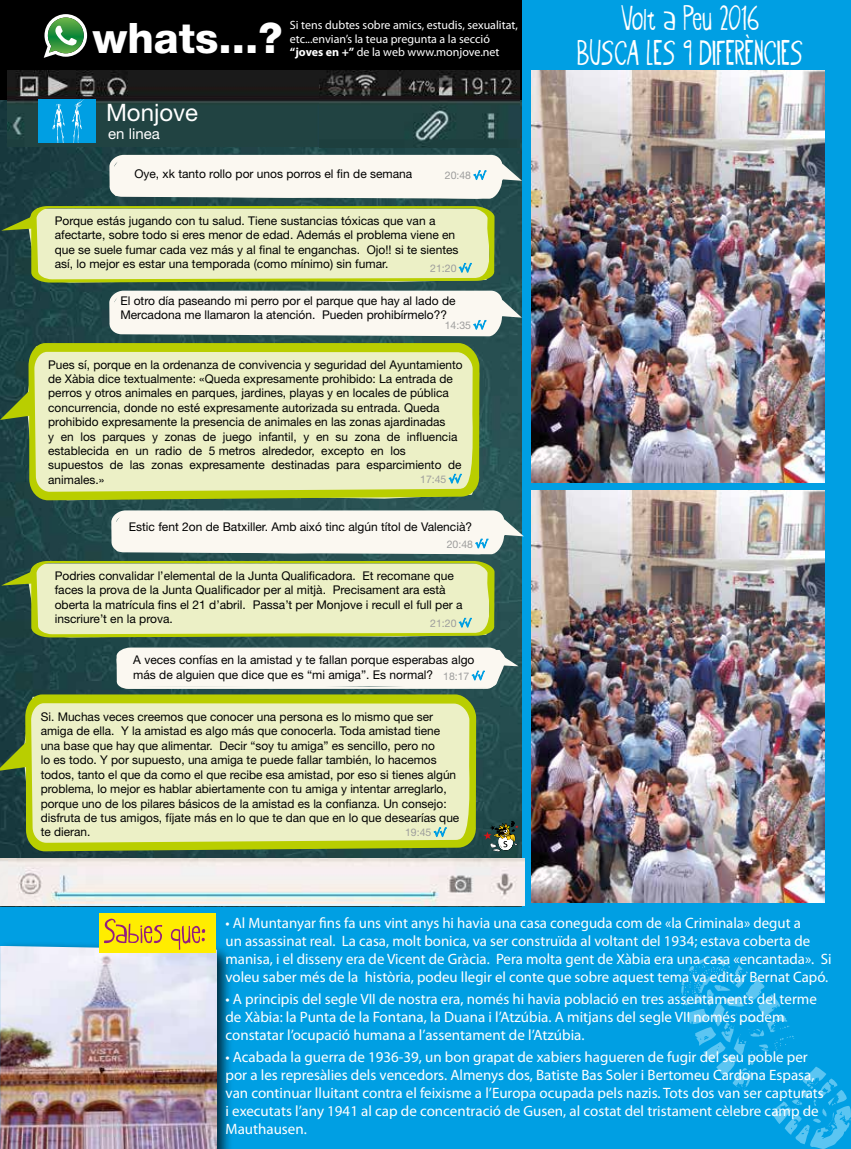
<style>
.page{position:relative;width:851px;height:1149px;background:#fff}
.page>*{position:absolute;margin:0;border:0;box-sizing:border-box;transform-origin:0 0}
.t1{font:800 42px "Helvetica Neue LT Std";color:#fff}
.t2{font:38.85px/35px "Oyster";color:#fff;text-align:center}
.t3{font:24px "Helvetica Neue LT Std";color:#fff}
.t4{font:15px/18px "Myriad Pro";color:#fff}
.t5{font:15px "Helvetica Neue LT Std";color:#fff}
.t6{font:12px/14.4px "Helvetica Neue LT Std";color:#000}
.t7{font:12px/13.5px "Myriad Pro";color:#fff}
.t8{font:10.5px "Helvetica Neue LT Std";color:#9d9d9c}
.s1{font-weight:700}
.s2{color:#009fe3}
</style>
<div class="page">
<div style="left:0;top:905px;width:850px;height:243px;background:#009fe3"></div>
<div style="left:522px;top:0;width:328px;height:913px;background:#009fe3"></div>
<img style="left:0;top:99px;width:522px;height:807px">
<div style="left:0;top:0;width:522px;height:99px;background:#000"></div>
<img style="left:7px;top:70px;width:513px;height:77px">
<svg style="left:44px;top:14px;width:43px;height:44px"></svg>
<div style="left:38px;top:99px;width:58px;height:43px;background:#009fe3"></div>
<svg style="left:52px;top:99px;width:32px;height:43px"></svg>
<img style="left:0;top:858px;width:387px;height:47px">
<img style="left:387px;top:858px;width:137px;height:47px">
<img style="left:531px;top:71px;width:292px;height:411px">
<img style="left:531px;top:490px;width:292px;height:412px">
<div style="left:0;top:940px;width:234px;height:208px;background:#000;opacity:.75"></div>
<img style="left:0;top:945px;width:217px;height:203px">
<div style="left:99px;top:912px;width:117px;height:40px;background:#ffed00"></div>
<svg style="left:104px;top:918px;width:101px;height:31px"></svg>
<svg style="left:681px;top:958px;width:169px;height:190px"></svg>
<svg style="left:109px;top:155px;width:413px;height:44px"></svg>
<svg style="left:111px;top:510px;width:413px;height:44px"></svg>
<svg style="left:1px;top:206px;width:493px;height:76px;background:#d8e0ab"></svg>
<svg style="left:1px;top:560px;width:493px;height:77px;background:#d6deaa"></svg>
<svg style="left:116px;top:647px;width:402px;height:42px"></svg>
<svg style="left:109px;top:290px;width:413px;height:46px"></svg>
<svg style="left:0;top:343px;width:480px;height:157px;background:#d6dfa3"></svg>
<svg style="left:448px;top:473px;width:14px;height:10px"></svg>
<svg style="left:0;top:694px;width:476px;height:157px;background:#d7dfa3"></svg>
<svg style="left:433px;top:826px;width:14px;height:11px"></svg>
<svg style="left:483px;top:821px;width:35px;height:30px"></svg>
<h1 class="t1" style="left:92px;top:13px;width:191px">whats...?</h1>
<p class="t7" style="left:290px;top:18px;width:229px">Si tens dubtes sobre amics, estudis, sexualitat, etc...envian’s la teua pregunta a la secció <span class="s1">“joves en +”</span> de la web www.monjove.net</p>
<h3 class="t3" style="left:106px;top:98px;width:94px">Monjove</h3>
<p class="t5" style="left:108px;top:125px;width:53px">en linea</p>
<p class="t6" style="left:134px;top:166px;width:279px">Oye, xk tanto rollo por unos porros el fin de semana</p>
<p class="t8" style="left:445px;top:169px;width:42px">20:48 <span class="s2">√√</span></p>
<p class="t6" style="left:55px;top:213px;width:405px">Porque estás jugando con tu salud. Tiene sustancias tóxicas que van a afectarte, sobre todo si eres menor de edad. Además el problema viene en que se suele fumar cada vez más y al final te enganchas. Ojo!! si te sientes así, lo mejor es estar una temporada (como mínimo) sin fumar.</p>
<p class="t8" style="left:430px;top:262px;width:42px">21:20 <span class="s2">√√</span></p>
<p class="t6" style="left:120px;top:293px;width:336px">El otro día paseando mi perro por el parque que hay al lado de<br>Mercadona me llamaron la atención. Pueden prohibírmelo??</p>
<p class="t8" style="left:444px;top:319px;width:42px">14:35 <span class="s2">√√</span></p>
<p class="t6" style="left:48px;top:357px;width:416px">Pues sí, porque en la ordenanza de convivencia y seguridad del Ayuntamiento de Xàbia dice textualmente: «Queda expresamente prohibido: La entrada de perros y otros animales en parques, jardines, playas y en locales de pública concurrencia, donde no esté expresamente autorizada su entrada. Queda prohibido expresamente la presencia de animales en las zonas ajardinadas<br>y en los parques y zonas de juego infantil, y en su zona de influencia establecida en un radio de 5 metros alrededor, excepto en los supuestos de las zonas expresamente destinadas para esparcimiento de animales.»</p>
<p class="t8" style="left:420px;top:472px;width:42px">17:45 <span class="s2">√√</span></p>
<p class="t6" style="left:129px;top:519px;width:345px">Estic fent 2on de Batxiller. Amb aixó tinc algún títol de Valencià?</p>
<p class="t8" style="left:446px;top:537px;width:42px">20:48 <span class="s2">√√</span></p>
<p class="t6" style="left:55px;top:568px;width:409px">Podries convalidar l’elemental de la Junta Qualificadora. Et recomane que faces la prova de la Junta Qualificador per al mitjà. Precisament ara està oberta la matrícula fins el 21 d’abril. Passa’t per Monjove i recull el full per a inscriure’t en la prova.</p>
<p class="t8" style="left:430px;top:616px;width:42px">21:20 <span class="s2">√√</span></p>
<p class="t6" style="left:133px;top:652px;width:352px">A veces confías en la amistad y te fallan porque esperabas algo más de alguien que dice que es “mi amiga”. Es normal? <sub>18:17</sub> <span class="s2">√√</span></p>
<p class="t6" style="left:41px;top:709px;width:420px">Si. Muchas veces creemos que conocer una persona es lo mismo que ser amiga de ella. Y la amistad es algo más que conocerla. Toda amistad tiene una base que hay que alimentar. Decir “soy tu amiga” es sencillo, pero no<br>lo es todo. Y por supuesto, una amiga te puede fallar también, lo hacemos todos, tanto el que da como el que recibe esa amistad, por eso si tienes algún problema, lo mejor es hablar abiertamente con tu amiga y intentar arreglarlo, porque uno de los pilares básicos de la amistad es la confianza. Un consejo: disfruta de tus amigos, fíjate más en lo que te dan que en lo que desearías que te dieran.</p>
<p class="t8" style="left:405px;top:826px;width:42px">19:45 <span class="s2">√√</span></p>
<h2 class="t2" style="left:577px;top:-1px;width:228px">Volt a Peu 2016<br>BUSCA LES 9 DIFERÈNCIES</h2>
<p class="t4" style="left:225px;top:913px;width:607px">• Al Muntanyar fins fa uns vint anys hi havia una casa coneguda com de «la Criminala» degut a<br>un assassinat real. La casa, molt bonica, va ser construïda al voltant del 1934; estava coberta de manisa, i el disseny era de Vicent de Gràcia. Pera molta gent de Xàbia era una casa «encantada». Si voleu saber més de la història, podeu llegir el conte que sobre aquest tema va editar Bernat Capó.</p>
<p class="t4" style="left:225px;top:989px;width:593px">• A principis del segle VII de nostra era, només hi havia població en tres assentaments del terme de Xàbia: la Punta de la Fontana, la Duana i l’Atzúbia. A mitjans del segle VII només podem constatar l’ocupació humana a l’assentament de l’Atzúbia.</p>
<p class="t4" style="left:225px;top:1047px;width:599px">• Acabada la guerra de 1936-39, un bon grapat de xabiers hagueren de fugir del seu poble per por a les represàlies dels vencedors. Almenys dos, Batiste Bas Soler i Bertomeu Cardona Espasa, van continuar lluitant contra el feixisme a l’Europa ocupada pels nazis. Tots dos van ser capturats i executats l’any 1941 al cap de concentració de Gusen, al costat del tristament cèlebre camp de Mauthausen.</p>
</div>
